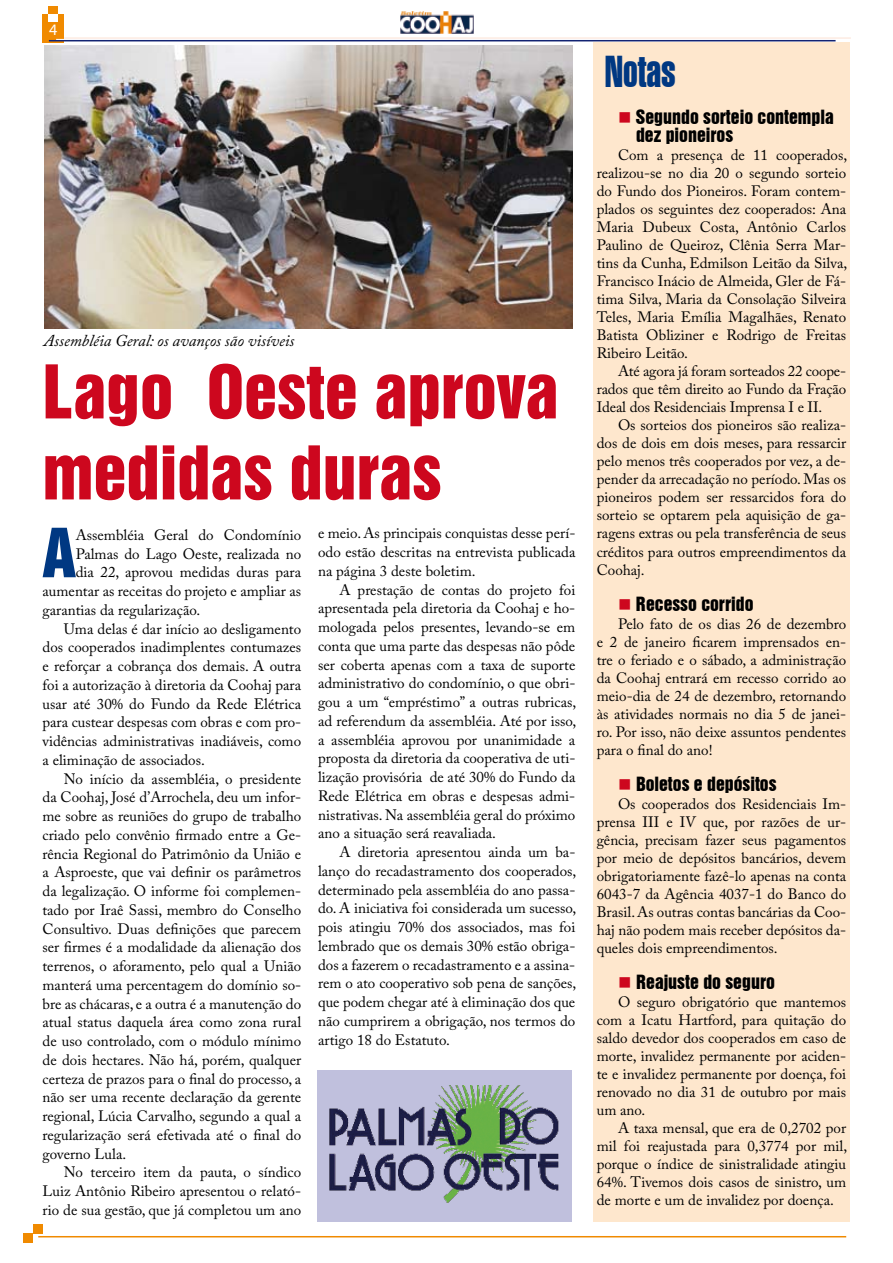
<style>
.page{position:relative;width:893px;height:1263px;background:#fff}
.page>*{position:absolute;margin:0;border:0;box-sizing:border-box;transform-origin:0 0}
.t1{font:67.5px/81px "Swiss 921 BT Regular A";color:#cd071e}
.t2{font:61.8px "Swiss 921 BT Regular A";color:#003882}
.t3{font:43.5px "Swiss 911 BT Extra Compressed";color:#003882}
.t4{font:18px/18px "Swiss 921 BT Regular A";color:#000}
.t5{font:italic 16.5px "Adobe Caslon Pro";color:#000}
.t6{font:16.05px "Myriad Pro";color:#fff}
.t7{font:15px/18px "Adobe Caslon Pro";color:#000;text-align:justify}
.s1{color:#cd071e}
</style>
<div class="page">
<img style="left:400px;top:11px;width:74px;height:23px">
<div style="left:33px;top:1224px;width:9px;height:10px;background:#f08a00"></div>
<div style="left:23px;top:1233px;width:10px;height:10px;background:#f08a00"></div>
<div style="left:43px;top:14px;width:21px;height:29px;background:#f08a00"></div>
<div style="left:49px;top:14px;width:9px;height:7px;background:#fff"></div>
<div style="left:49px;top:6px;width:9px;height:8px;background:#f08a00"></div>
<hr style="left:56px;top:39px;width:794px;height:1px;background:#fff">
<hr style="left:64px;top:37px;width:787px;height:2px;background:#fdebe2">
<hr style="left:49px;top:40px;width:787px;height:1px;background:#122372">
<hr style="left:38px;top:1236px;width:808px;height:1px;background:#f08a00">
<div style="left:594px;top:43px;width:256px;height:1179px;background:#fee7cd"></div>
<div style="left:317px;top:1070px;width:255px;height:151px;background:#c0c0dd"></div>
<img style="left:329px;top:1086px;width:229px;height:117px">
<img style="left:45px;top:46px;width:527px;height:282px">
<p class="t6" style="left:49px;top:20px;width:10px">4</p>
<p class="t5" style="left:44px;top:331px;width:252px">Assembléia Geral: os avanços são visíveis</p>
<h1 class="t1" style="left:43px;top:350px;width:518px">Lago Oeste aprova medidas duras</h1>
<p class="t7" style="left:318px;top:524px;width:259px;line-height:18.8px">e meio. As principais conquistas desse perí&shy;odo estão descritas na entrevista publicada na página 3 deste boletim.</p>
<p class="t7" style="left:318px;top:580px;width:260px;line-height:18.8px;text-indent:21px">A prestação de contas do projeto foi apresentada pela diretoria da Coohaj e ho&shy;mologada pelos presentes, levando-se em conta que uma parte das despesas não pôde ser coberta apenas com a taxa de suporte administrativo do condomínio, o que obri&shy;gou a um “empréstimo” a outras rubricas, ad referendum da assembléia. Até por isso, a assembléia aprovou por unanimidade a proposta da diretoria da cooperativa de uti&shy;lização provisória de até 30% do Fundo da Rede Elétrica em obras e despesas admi&shy;nistrativas. Na assembléia geral do próximo ano a situação será reavaliada.</p>
<p class="t7" style="left:318px;top:842px;width:260px;line-height:18.8px;text-indent:21px">A diretoria apresentou ainda um ba&shy;lanço do recadastramento dos cooperados, determinado pela assembléia do ano passa&shy;do. A iniciativa foi considerada um sucesso, pois atingiu 70% dos associados, mas foi lembrado que os demais 30% estão obriga&shy;dos a fazerem o recadastramento e a assina&shy;rem o ato cooperativo sob pena de sanções, que podem chegar até à eliminação dos que não cumprirem a obrigação, nos termos do artigo 18 do Estatuto.</p>
<h2 class="t2" style="left:43px;top:512px;width:35px">A</h2>
<p class="t7" style="left:76px;top:526px;width:227px">Assembléia Geral do Condomínio</p>
<p class="t7" style="left:76px;top:544px;width:227px">Palmas do Lago Oeste, realizada no</p>
<p class="t7" style="left:76px;top:563px;width:227px">dia 22, aprovou medidas duras para</p>
<p class="t7" style="left:43px;top:582px;width:260px">aumentar as receitas do projeto e ampliar as</p>
<p class="t7" style="left:43px;top:601px;width:159px">garantias da regularização.</p>
<p class="t7" style="left:64px;top:619px;width:239px">Uma delas é dar início ao desligamento</p>
<p class="t7" style="left:43px;top:638px;width:260px">dos cooperados inadimplentes contumazes</p>
<p class="t7" style="left:43px;top:657px;width:260px">e reforçar a cobrança dos demais. A outra</p>
<p class="t7" style="left:43px;top:676px;width:260px">foi a autorização à diretoria da Coohaj para</p>
<p class="t7" style="left:43px;top:694px;width:260px">usar até 30% do Fundo da Rede Elétrica</p>
<p class="t7" style="left:43px;top:713px;width:260px">para custear despesas com obras e com pro-</p>
<p class="t7" style="left:43px;top:732px;width:260px">vidências administrativas inadiáveis, como</p>
<p class="t7" style="left:43px;top:751px;width:164px">a eliminação de associados.</p>
<p class="t7" style="left:64px;top:769px;width:239px">No início da assembléia, o presidente</p>
<p class="t7" style="left:43px;top:788px;width:260px">da Coohaj, José d’Arrochela, deu um infor-</p>
<p class="t7" style="left:43px;top:807px;width:260px">me sobre as reuniões do grupo de trabalho</p>
<p class="t7" style="left:43px;top:826px;width:260px">criado pelo convênio firmado entre a Ge-</p>
<p class="t7" style="left:43px;top:844px;width:260px">rência Regional do Patrimônio da União e</p>
<p class="t7" style="left:43px;top:863px;width:260px">a Asproeste, que vai definir os parâmetros</p>
<p class="t7" style="left:43px;top:882px;width:260px">da legalização. O informe foi complemen-</p>
<p class="t7" style="left:43px;top:901px;width:260px">tado por Iraê Sassi, membro do Conselho</p>
<p class="t7" style="left:43px;top:919px;width:260px">Consultivo. Duas definições que parecem</p>
<p class="t7" style="left:43px;top:938px;width:260px">ser firmes é a modalidade da alienação dos</p>
<p class="t7" style="left:43px;top:957px;width:260px">terrenos, o aforamento, pelo qual a União</p>
<p class="t7" style="left:43px;top:976px;width:260px">manterá uma percentagem do domínio so-</p>
<p class="t7" style="left:43px;top:994px;width:260px">bre as chácaras, e a outra é a manutenção do</p>
<p class="t7" style="left:43px;top:1013px;width:260px">atual status daquela área como zona rural</p>
<p class="t7" style="left:43px;top:1032px;width:260px">de uso controlado, com o módulo mínimo</p>
<p class="t7" style="left:43px;top:1051px;width:260px">de dois hectares. Não há, porém, qualquer</p>
<p class="t7" style="left:43px;top:1069px;width:260px">certeza de prazos para o final do processo, a</p>
<p class="t7" style="left:43px;top:1088px;width:260px">não ser uma recente declaração da gerente</p>
<p class="t7" style="left:43px;top:1107px;width:260px">regional, Lúcia Carvalho, segundo a qual a</p>
<p class="t7" style="left:43px;top:1126px;width:260px">regularização será efetivada até o final do</p>
<p class="t7" style="left:43px;top:1144px;width:85px">governo Lula.</p>
<p class="t7" style="left:64px;top:1163px;width:239px">No terceiro item da pauta, o síndico</p>
<p class="t7" style="left:43px;top:1182px;width:260px">Luiz Antônio Ribeiro apresentou o relató-</p>
<p class="t7" style="left:43px;top:1201px;width:260px">rio de sua gestão, que já completou um ano</p>
<h3 class="t3" style="left:605px;top:47px;width:73px">Notas</h3>
<p class="t4" style="left:636px;top:108px;width:199px;text-indent:-18px"><span class="s1">■</span> Segundo sorteio contempla dez pioneiros</p>
<p class="t7" style="left:597px;top:146px;width:252px;text-indent:21px">Com a presença de 11 cooperados, realizou-se no dia 20 o segundo sorteio do Fundo dos Pioneiros. Foram contem&shy;plados os seguintes dez cooperados: Ana Maria Dubeux Costa, Antônio Carlos Paulino de Queiroz, Clênia Serra Mar&shy;tins da Cunha, Edmilson Leitão da Silva, Francisco Inácio de Almeida, Gler de Fá&shy;tima Silva, Maria da Consolação Silveira Teles, Maria Emília Magalhães, Renato Batista Obliziner e Rodrigo de Freitas Ribeiro Leitão.</p>
<p class="t7" style="left:597px;top:362px;width:251px;text-indent:21px">Até agora já foram sorteados 22 coope&shy;rados que têm direito ao Fundo da Fração Ideal dos Residenciais Imprensa I e II.</p>
<p class="t7" style="left:597px;top:416px;width:251px;text-indent:21px">Os sorteios dos pioneiros são realiza&shy;dos de dois em dois meses, para ressarcir pelo menos três cooperados por vez, a de&shy;pender da arrecadação no período. Mas os pioneiros podem ser ressarcidos fora do sorteio se optarem pela aquisição de ga&shy;ragens extras ou pela transferência de seus créditos para outros empreendimentos da Coohaj.</p>
<p class="t4" style="left:618px;top:594px;width:137px"><span class="s1">■</span> Recesso corrido</p>
<p class="t7" style="left:597px;top:614px;width:251px;text-indent:21px">Pelo fato de os dias 26 de dezembro e 2 de janeiro ficarem imprensados en&shy;tre o feriado e o sábado, a administração da Coohaj entrará em recesso corrido ao meio-dia de 24 de dezembro, retornando às atividades normais no dia 5 de janei&shy;ro. Por isso, não deixe assuntos pendentes para o final do ano!</p>
<p class="t4" style="left:618px;top:774px;width:160px"><span class="s1">■</span> Boletos e depósitos</p>
<p class="t7" style="left:597px;top:794px;width:251px;text-indent:21px">Os cooperados dos Residenciais Im&shy;prensa III e IV que, por razões de ur&shy;gência, precisam fazer seus pagamentos por meio de depósitos bancários, devem obrigatoriamente fazê-lo apenas na conta 6043-7 da Agência 4037-1 do Banco do Brasil. As outras contas bancárias da Coo&shy;haj não podem mais receber depósitos da&shy;queles dois empreendimentos.</p>
<p class="t4" style="left:618px;top:972px;width:158px"><span class="s1">■</span> Reajuste do seguro</p>
<p class="t7" style="left:597px;top:992px;width:251px;text-indent:21px">O seguro obrigatório que mantemos com a Icatu Hartford, para quitação do saldo devedor dos cooperados em caso de morte, invalidez permanente por aciden&shy;te e invalidez permanente por doença, foi renovado no dia 31 de outubro por mais um ano.</p>
<p class="t7" style="left:597px;top:1118px;width:252px;text-indent:21px">A taxa mensal, que era de 0,2702 por mil foi reajustada para 0,3774 por mil, porque o índice de sinistralidade atingiu 64%. Tivemos dois casos de sinistro, um de morte e um de invalidez por doença.</p>
</div>
